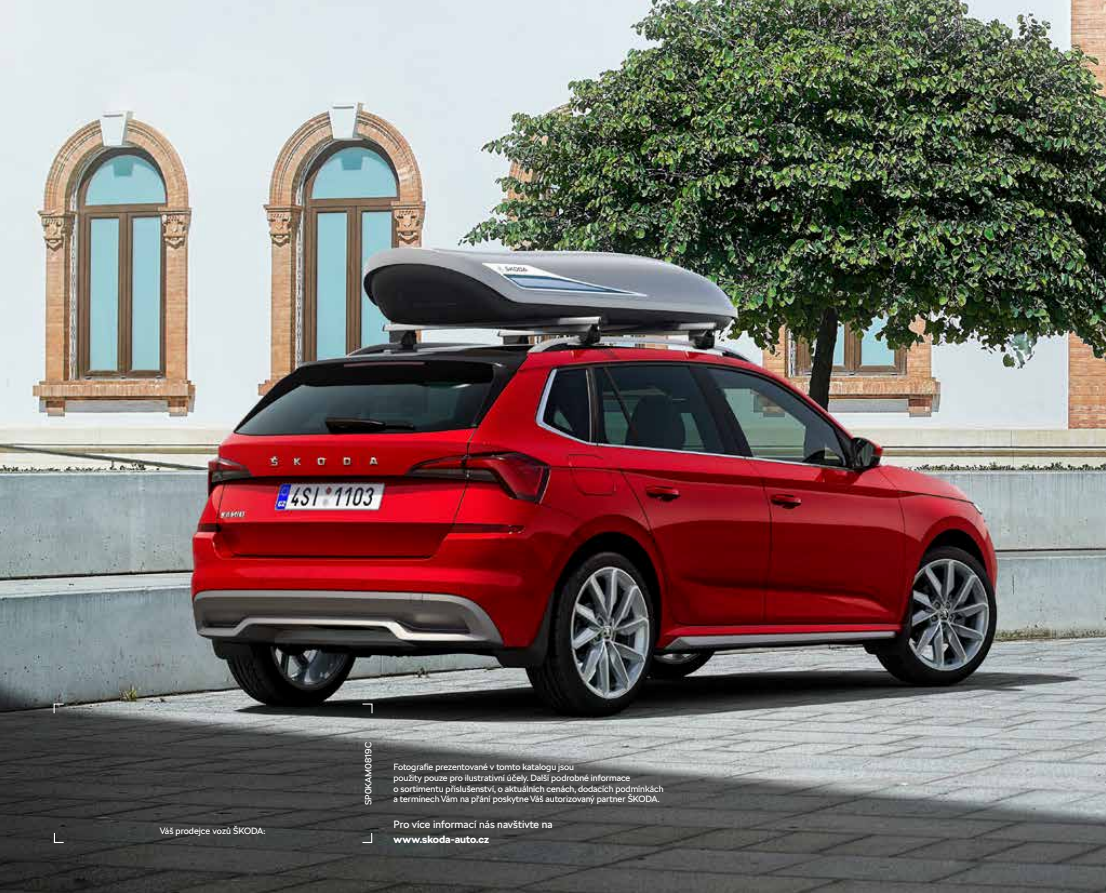
<style>
.page{position:relative;width:1106px;height:893px;background:#fff}
.page>*{position:absolute;margin:0;border:0;box-sizing:border-box;transform-origin:0 0}
.t1{font:10.5px "SKODA Next";color:#fff}
.t2{font:700 10.5px "SKODA Next";color:#fff}
.t3{font:9px/10.8px "SKODA Next";letter-spacing:-.01em;color:#fff}
</style>
<div class="page">
<img style="left:0;top:0;width:1106px;height:893px">
<svg style="left:53px;top:703px;width:12px;height:11px"></svg>
<svg style="left:53px;top:832px;width:12px;height:11px"></svg>
<svg style="left:361px;top:703px;width:12px;height:11px"></svg>
<svg style="left:361px;top:832px;width:12px;height:11px"></svg>
<p class="t3" style="left:160px;top:826px;width:107px">Váš prodejce vozů ŠKODA:</p>
<p class="t3" style="left:363px;top:805px;width:64px;rotate:-90deg">SP0KAM0819C</p>
<p class="t3" style="left:393px;top:761px;width:271px">Fotografie prezentované v tomto katalogu jsou<br>použity pouze pro ilustrativní účely. Další podrobné informace<br>o sortimentu příslušenství, o aktuálních cenách, dodacích podmínkách a termínech Vám na přání poskytne Váš autorizovaný partner ŠKODA.</p>
<p class="t1" style="left:393px;top:818px;width:160px">Pro více informací nás navštivte na</p>
<p class="t2" style="left:393px;top:833px;width:97px">www.skoda-auto.cz</p>
</div>
